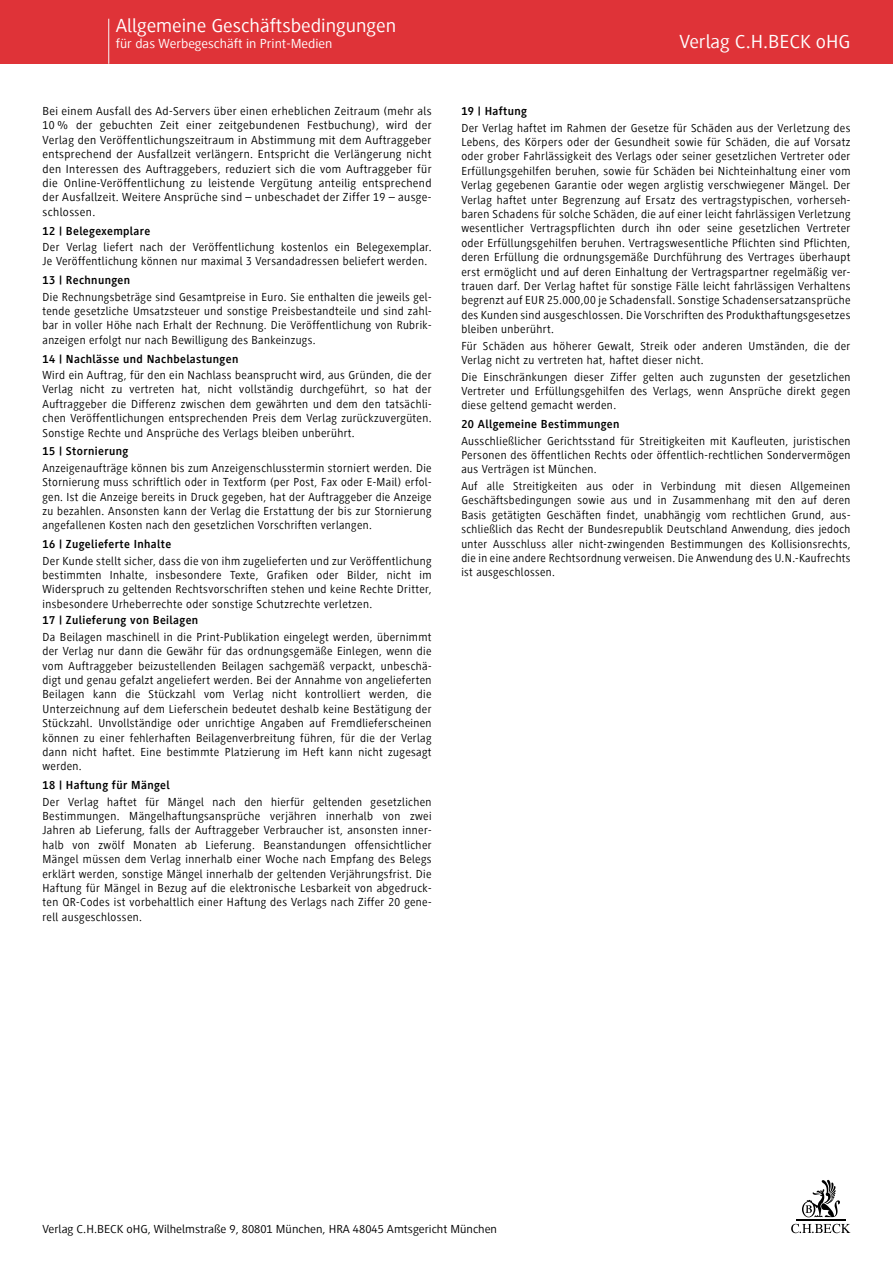
<style>
.page{position:relative;width:893px;height:1263px;background:#fff}
.page>*{position:absolute;margin:0;border:0;box-sizing:border-box;transform-origin:0 0}
.t1{font:19.5px "Generis Sans Com";color:#fff;scale:1.08 1}
.t2{font:13.5px "Generis Sans Com";color:#fff;scale:1.08 1}
.t3{font:12px/14.4px "Generis Sans Com";letter-spacing:.03em;color:#000;text-align:justify}
.t4{font:700 12px "Generis Sans Com";letter-spacing:.03em;color:#000}
.t5{font:12px "Generis Sans Com";color:#000;scale:1.08 1}
</style>
<div class="page">
<svg style="left:802px;top:1180px;width:38px;height:37px"></svg>
<hr style="left:796px;top:1220px;width:49px;height:1px;background:#000">
<svg style="left:791px;top:1224px;width:59px;height:9px"></svg>
<div style="left:0;top:0;width:893px;height:64px;background:#df3338"></div>
<hr style="left:108px;top:19px;width:1px;height:45px;background:#f8f9fa">
<h1 class="t1" style="left:116px;top:15px;width:261px">Allgemeine Geschäftsbedingungen</h1>
<p class="t2" style="left:116px;top:37px;width:202px">für das Werbegeschäft in Print-Medien</p>
<h1 class="t1" style="left:679px;top:31px;width:160px">Verlag C.H.BECK oHG</h1>
<p class="t3" style="left:43px;top:104px;width:391px">Bei einem Ausfall des Ad-Servers über einen erheblichen Zeitraum (mehr als 10 % der gebuchten Zeit einer zeitgebundenen Festbuchung), wird der Verlag den Veröffentlichungszeitraum in Abstimmung mit dem Auftraggeber entsprechend der Ausfallzeit verlängern. Entspricht die Verlängerung nicht den Interessen des Auftraggebers, reduziert sich die vom Auftraggeber für die Online-Veröffentlichung zu leistende Vergütung anteilig entsprechend der Ausfallzeit. Weitere Ansprüche sind – unbeschadet der Ziffer 19 – ausge&shy;schlossen.</p>
<p class="t4" style="left:43px;top:224px;width:109px">12 | Belegexemplare</p>
<p class="t3" style="left:43px;top:240px;width:391px">Der Verlag liefert nach der Veröffentlichung kostenlos ein Belegexemplar.<br>Je Veröffentlichung können nur maximal 3 Versandadressen beliefert werden.</p>
<p class="t4" style="left:43px;top:274px;width:89px">13 | Rechnungen</p>
<p class="t3" style="left:43px;top:290px;width:391px">Die Rechnungsbeträge sind Gesamtpreise in Euro. Sie enthalten die jeweils gel&shy;tende gesetzliche Umsatzsteuer und sonstige Preisbestandteile und sind zahl&shy;bar in voller Höhe nach Erhalt der Rechnung. Die Veröffentlichung von Rubrik&shy;anzeigen erfolgt nur nach Bewilligung des Bankeinzugs.</p>
<p class="t4" style="left:43px;top:352px;width:197px">14 | Nachlässe und Nachbelastungen</p>
<p class="t3" style="left:43px;top:368px;width:391px">Wird ein Auftrag, für den ein Nachlass beansprucht wird, aus Gründen, die der Verlag nicht zu vertreten hat, nicht vollständig durchgeführt, so hat der Auftraggeber die Differenz zwischen dem gewährten und dem den tatsächli&shy;chen Veröffentlichungen entsprechenden Preis dem Verlag zurückzuvergüten.<br>Sonstige Rechte und Ansprüche des Verlags bleiben unberührt.</p>
<p class="t4" style="left:43px;top:445px;width:87px">15 | Stornierung</p>
<p class="t3" style="left:43px;top:461px;width:391px">Anzeigenaufträge können bis zum Anzeigenschlusstermin storniert werden. Die Stornierung muss schriftlich oder in Textform (per Post, Fax oder E-Mail) erfol&shy;gen. Ist die Anzeige bereits in Druck gegeben, hat der Auftraggeber die Anzeige zu bezahlen. Ansonsten kann der Verlag die Erstattung der bis zur Stornierung angefallenen Kosten nach den gesetzlichen Vorschriften verlangen.</p>
<p class="t4" style="left:43px;top:537px;width:130px">16 | Zugelieferte Inhalte</p>
<p class="t3" style="left:43px;top:553px;width:391px">Der Kunde stellt sicher, dass die von ihm zugelieferten und zur Veröffentlichung bestimmten Inhalte, insbesondere Texte, Grafiken oder Bilder, nicht im Widerspruch zu geltenden Rechtsvorschriften stehen und keine Rechte Dritter, insbesondere Urheberrechte oder sonstige Schutzrechte verletzen.</p>
<p class="t4" style="left:43px;top:614px;width:157px">17 | Zulieferung von Beilagen</p>
<p class="t3" style="left:43px;top:630px;width:391px">Da Beilagen maschinell in die Print-Publikation eingelegt werden, übernimmt der Verlag nur dann die Gewähr für das ordnungsgemäße Einlegen, wenn die vom Auftraggeber beizustellenden Beilagen sachgemäß verpackt, unbeschä&shy;digt und genau gefalzt angeliefert werden. Bei der Annahme von angelieferten Beilagen kann die Stückzahl vom Verlag nicht kontrolliert werden, die Unterzeichnung auf dem Lieferschein bedeutet deshalb keine Bestätigung der Stückzahl. Unvollständige oder unrichtige Angaben auf Fremdlieferscheinen können zu einer fehlerhaften Beilagenverbreitung führen, für die der Verlag dann nicht haftet. Eine bestimmte Platzierung im Heft kann nicht zugesagt werden.</p>
<p class="t4" style="left:43px;top:779px;width:129px">18 | Haftung für Mängel</p>
<p class="t3" style="left:43px;top:794px;width:391px">Der Verlag haftet für Mängel nach den hierfür geltenden gesetzlichen Bestimmungen. Mängelhaftungsansprüche verjähren innerhalb von zwei Jahren ab Lieferung, falls der Auftraggeber Verbraucher ist, ansonsten inner&shy;halb von zwölf Monaten ab Lieferung. Beanstandungen offensichtlicher Mängel müssen dem Verlag innerhalb einer Woche nach Empfang des Belegs erklärt werden, sonstige Mängel innerhalb der geltenden Verjährungsfrist. Die Haftung für Mängel in Bezug auf die elektronische Lesbarkeit von abgedruck&shy;ten QR-Codes ist vorbehaltlich einer Haftung des Verlags nach Ziffer 20 gene&shy;rell ausgeschlossen.</p>
<p class="t4" style="left:461px;top:105px;width:67px">19 | Haftung</p>
<p class="t3" style="left:461px;top:120px;width:391px">Der Verlag haftet im Rahmen der Gesetze für Schäden aus der Verletzung des Lebens, des Körpers oder der Gesundheit sowie für Schäden, die auf Vorsatz oder grober Fahrlässigkeit des Verlags oder seiner gesetzlichen Vertreter oder Erfüllungsgehilfen beruhen, sowie für Schäden bei Nichteinhaltung einer vom Verlag gegebenen Garantie oder wegen arglistig verschwiegener Mängel. Der Verlag haftet unter Begrenzung auf Ersatz des vertragstypischen, vorherseh&shy;baren Schadens für solche Schäden, die auf einer leicht fahrlässigen Verletzung wesentlicher Vertragspflichten durch ihn oder seine gesetzlichen Vertreter oder Erfüllungsgehilfen beruhen. Vertragswesentliche Pflichten sind Pflichten, deren Erfüllung die ordnungsgemäße Durchführung des Vertrages überhaupt erst ermöglicht und auf deren Einhaltung der Vertragspartner regelmäßig ver&shy;trauen darf. Der Verlag haftet für sonstige Fälle leicht fahrlässigen Verhaltens begrenzt auf EUR 25.000,00 je Schadensfall. Sonstige Schadensersatzansprüche des Kunden sind ausgeschlossen. Die Vorschriften des Produkthaftungsgesetzes bleiben unberührt.</p>
<p class="t3" style="left:461px;top:339px;width:391px">Für Schäden aus höherer Gewalt, Streik oder anderen Umständen, die der<br>Verlag nicht zu vertreten hat, haftet dieser nicht.</p>
<p class="t3" style="left:461px;top:370px;width:391px">Die Einschränkungen dieser Ziffer gelten auch zugunsten der gesetzlichen Vertreter und Erfüllungsgehilfen des Verlags, wenn Ansprüche direkt gegen diese geltend gemacht werden.</p>
<p class="t4" style="left:461px;top:418px;width:160px">20 Allgemeine Bestimmungen</p>
<p class="t3" style="left:461px;top:434px;width:391px">Ausschließlicher Gerichtsstand für Streitigkeiten mit Kaufleuten, juristischen Personen des öffentlichen Rechts oder öffentlich-rechtlichen Sondervermögen aus Verträgen ist München.</p>
<p class="t3" style="left:461px;top:479px;width:391px">Auf alle Streitigkeiten aus oder in Verbindung mit diesen Allgemeinen Geschäftsbedingungen sowie aus und in Zusammenhang mit den auf deren Basis getätigten Geschäften findet, unabhängig vom rechtlichen Grund, aus&shy;schließlich das Recht der Bundesrepublik Deutschland Anwendung, dies jedoch unter Ausschluss aller nicht-zwingenden Bestimmungen des Kollisionsrechts, die in eine andere Rechtsordnung verweisen. Die Anwendung des U.N.-Kaufrechts ist ausgeschlossen.</p>
<p class="t5" style="left:43px;top:1223px;width:422px">Verlag C.H.BECK oHG, Wilhelmstraße 9, 80801 München, HRA 48045 Amtsgericht München</p>
</div>
